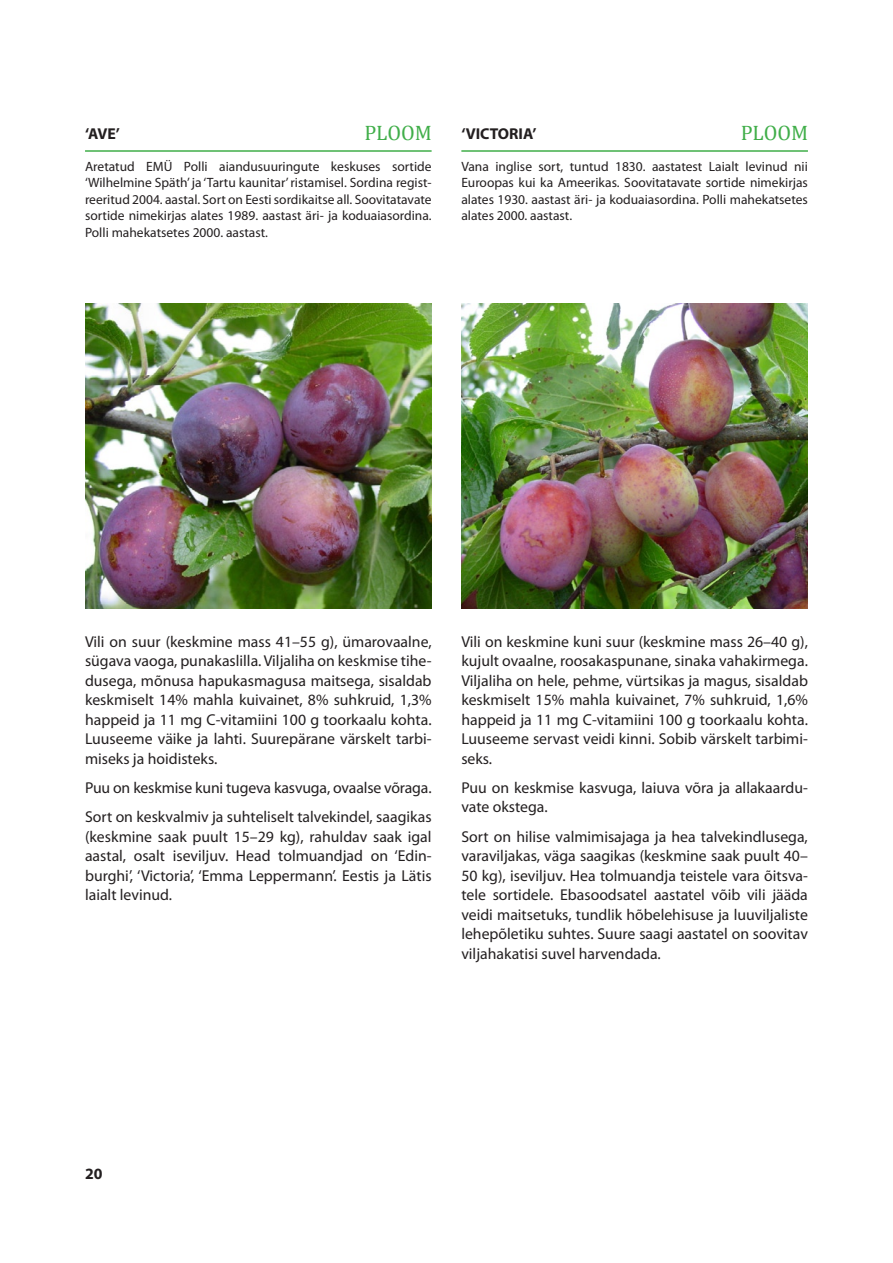
<style>
.page{position:relative;width:893px;height:1263px;background:#fff}
.page>*{position:absolute;margin:0;border:0;box-sizing:border-box;transform-origin:0 0}
.t1{font:21px "Cambria";color:#40ae49}
.t2{font:15.75px/19.5px "Myriad Pro";color:#231f20;text-align:justify}
.t3{font:700 15.75px "Myriad Pro";color:#231f20}
.t4{font:13.5px/16.5px "Myriad Pro";color:#231f20;text-align:justify}
</style>
<div class="page">
<hr style="left:85px;top:150px;width:347px;height:2px;background:#40ae49">
<hr style="left:461px;top:150px;width:347px;height:2px;background:#40ae49">
<img style="left:461px;top:303px;width:347px;height:305px">
<img style="left:85px;top:303px;width:347px;height:305px">
<p class="t3" style="left:85px;top:125px;width:36px">‘AVE’</p>
<h1 class="t1" style="left:741px;top:120px;width:69px">PLOOM</h1>
<p class="t4" style="left:85px;top:158px;width:348px">Aretatud EMÜ Polli aiandusuuringute keskuses sortide ‘Wilhelmine Späth’ ja ‘Tartu kaunitar’ ristamisel. Sordina regist&shy;reeritud 2004. aastal. Sort on Eesti sordikaitse all. Soovitatavate sortide nimekirjas alates 1989. aastast äri- ja koduaiasordina.<br>Polli mahekatsetes 2000. aastast.</p>
<h1 class="t1" style="left:364px;top:120px;width:69px">PLOOM</h1>
<p class="t3" style="left:461px;top:125px;width:77px">‘VICTORIA’</p>
<p class="t4" style="left:461px;top:158px;width:348px">Vana inglise sort, tuntud 1830. aastatest Laialt levinud nii Euroopas kui ka Ameerikas. Soovitatavate sortide nimekirjas alates 1930. aastast äri- ja koduaiasordina. Polli mahekatsetes alates 2000. aastast.</p>
<p class="t2" style="left:85px;top:632px;width:348px">Vili on suur (keskmine mass 41–55 g), ümarovaalne, sügava vaoga, punakaslilla. Viljaliha on keskmise tihe&shy;dusega, mõnusa hapukasmagusa maitsega, sisaldab keskmiselt 14% mahla kuivainet, 8% suhkruid, 1,3% happeid ja 11 mg C-vitamiini 100 g toorkaalu kohta.<br>Luuseeme väike ja lahti. Suurepärane värskelt tarbi&shy;miseks ja hoidisteks.</p>
<p class="t2" style="left:85px;top:773px;width:348px;line-height:29.1px">Puu on keskmise kuni tugeva kasvuga, ovaalse võraga.<br>Sort on keskvalmiv ja suhteliselt talvekindel, saagikas</p>
<p class="t2" style="left:85px;top:827px;width:348px">(keskmine saak puult 15–29 kg), rahuldav saak igal aastal, osalt iseviljuv. Head tolmuandjad on ‘Edin&shy;burghi’, ‘Victoria’, ‘Emma Leppermann’. Eestis ja Lätis laialt levinud.</p>
<p class="t2" style="left:461px;top:632px;width:348px">Vili on keskmine kuni suur (keskmine mass 26–40 g), kujult ovaalne, roosakaspunane, sinaka vahakirmega.<br>Viljaliha on hele, pehme, vürtsikas ja magus, sisaldab keskmiselt 15% mahla kuivainet, 7% suhkruid, 1,6% happeid ja 11 mg C-vitamiini 100 g toorkaalu kohta.<br>Luuseeme servast veidi kinni. Sobib värskelt tarbimi&shy;seks.</p>
<p class="t2" style="left:461px;top:778px;width:348px">Puu on keskmise kasvuga, laiuva võra ja allakaardu&shy;vate okstega.</p>
<p class="t2" style="left:461px;top:827px;width:348px">Sort on hilise valmimisajaga ja hea talvekindlusega, varaviljakas, väga saagikas (keskmine saak puult 40– 50 kg), iseviljuv. Hea tolmuandja teistele vara õitsva&shy;tele sortidele. Ebasoodsatel aastatel võib vili jääda veidi maitsetuks, tundlik hõbelehisuse ja luuviljaliste lehepõletiku suhtes. Suure saagi aastatel on soovitav viljahakatisi suvel harvendada.</p>
<p class="t3" style="left:85px;top:1165px;width:19px">20</p>
</div>
